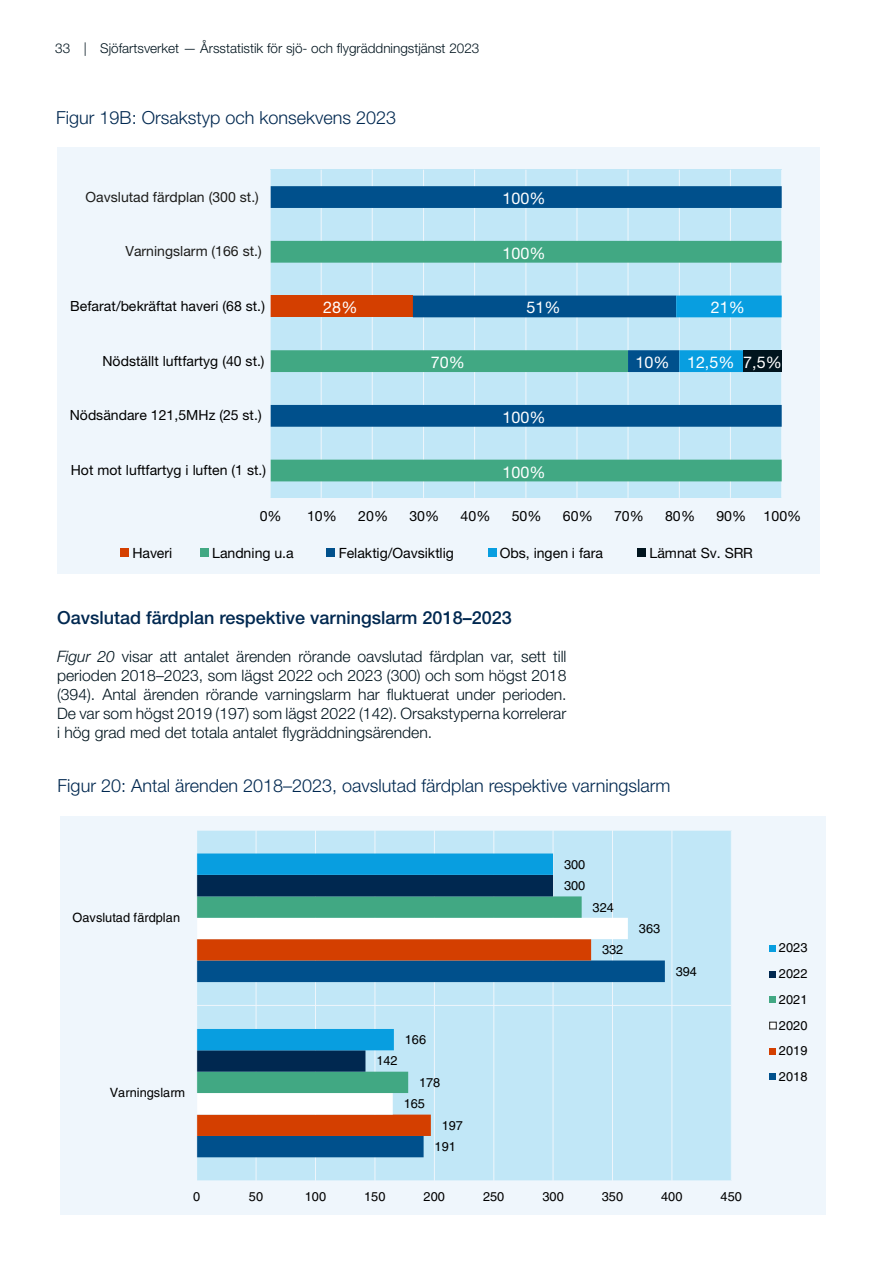
<style>
.page{position:relative;width:893px;height:1263px;background:#fff}
.page>*{position:absolute;margin:0;border:0;box-sizing:border-box;transform-origin:0 0}
.t1{font:300 18px "Helvetica Neue LT Std";color:#002850}
.t2{font:500 18px "Helvetica Neue LT Std";color:#002850}
.t3{font:16.2px "Helvetica Neue LT Std";letter-spacing:.005em;color:#fff}
.t4{font:300 15.75px/18.9px "Helvetica Neue LT Std";color:#00141e;text-align:justify}
.t5{font:14.1px "Helvetica Neue LT Std";color:#000}
.t6{font:14.1px "Helvetica Neue LT Std";color:#1d1d1b}
.t7{font:300 13.5px "Helvetica Neue LT Std";color:#00141e}
.t8{font:12.75px/25.7px "Helvetica LT Std";letter-spacing:-.005em;color:#000;text-align:justify}
.s1{font-style:italic}
</style>
<div class="page">
<div style="left:57px;top:147px;width:762px;height:427px;background:#eff6fc"></div>
<div style="left:270px;top:170px;width:512px;height:328px;background:#c1e7f7"></div>
<hr style="left:781px;top:170px;width:1px;height:328px;background:#eff6fc">
<hr style="left:730px;top:170px;width:1px;height:328px;background:#eff6fc">
<hr style="left:679px;top:170px;width:1px;height:328px;background:#eff6fc">
<hr style="left:627px;top:170px;width:1px;height:328px;background:#eff6fc">
<hr style="left:576px;top:170px;width:1px;height:328px;background:#eff6fc">
<hr style="left:525px;top:170px;width:1px;height:328px;background:#eff6fc">
<hr style="left:474px;top:170px;width:1px;height:328px;background:#eff6fc">
<hr style="left:423px;top:170px;width:1px;height:328px;background:#eff6fc">
<hr style="left:372px;top:170px;width:1px;height:328px;background:#eff6fc">
<hr style="left:321px;top:170px;width:1px;height:328px;background:#eff6fc">
<svg style="left:271px;top:427px;width:511px;height:54px"></svg>
<svg style="left:271px;top:186px;width:511px;height:241px"></svg>
<svg style="left:676px;top:296px;width:106px;height:76px"></svg>
<div style="left:743px;top:350px;width:39px;height:22px;background:#00141e"></div>
<hr style="left:270px;top:170px;width:1px;height:328px;background:#eff6fc">
<div style="left:120px;top:548px;width:9px;height:9px;background:#d43f00"></div>
<div style="left:200px;top:548px;width:9px;height:9px;background:#41a883"></div>
<div style="left:326px;top:548px;width:9px;height:9px;background:#00508c"></div>
<div style="left:488px;top:548px;width:8px;height:9px;background:#089ee0"></div>
<div style="left:637px;top:548px;width:9px;height:9px;background:#00141e"></div>
<div style="left:61px;top:816px;width:765px;height:399px;background:#eff6fc"></div>
<div style="left:197px;top:830px;width:534px;height:351px;background:#c1e7f7"></div>
<hr style="left:671px;top:830px;width:1px;height:351px;background:#eff6fc">
<hr style="left:612px;top:830px;width:1px;height:351px;background:#eff6fc">
<hr style="left:553px;top:830px;width:1px;height:351px;background:#eff6fc">
<hr style="left:493px;top:830px;width:1px;height:351px;background:#eff6fc">
<hr style="left:434px;top:830px;width:1px;height:351px;background:#eff6fc">
<hr style="left:374px;top:830px;width:1px;height:351px;background:#eff6fc">
<hr style="left:315px;top:830px;width:1px;height:351px;background:#eff6fc">
<hr style="left:256px;top:830px;width:1px;height:351px;background:#eff6fc">
<hr style="left:197px;top:830px;width:534px;height:1px;background:#eff6fc">
<hr style="left:197px;top:1005px;width:534px;height:1px;background:#eff6fc">
<hr style="left:197px;top:1180px;width:534px;height:1px;background:#eff6fc">
<svg style="left:197px;top:960px;width:468px;height:197px"></svg>
<svg style="left:197px;top:1114px;width:394px;height:22px;fill:#d43f00"></svg>
<svg style="left:197px;top:918px;width:431px;height:196px"></svg>
<svg style="left:197px;top:896px;width:385px;height:197px"></svg>
<svg style="left:197px;top:1050px;width:356px;height:22px"></svg>
<svg style="left:197px;top:853px;width:356px;height:197px"></svg>
<div style="left:770px;top:945px;width:6px;height:7px;background:#089ee0"></div>
<svg style="left:770px;top:971px;width:6px;height:6px"></svg>
<div style="left:770px;top:996px;width:6px;height:7px;background:#41a883"></div>
<div style="left:770px;top:1022px;width:6px;height:7px;background:#fff"></div>
<div style="left:769px;top:1022px;width:7px;height:7px;border:1px solid #1d1d1b"></div>
<svg style="left:770px;top:1048px;width:6px;height:6px"></svg>
<svg style="left:770px;top:1074px;width:6px;height:6px"></svg>
<p class="t7" style="left:55px;top:40px;width:426px">33 | Sjöfartsverket — Årsstatistik för sjö- och flygräddningstjänst 2023</p>
<p class="t1" style="left:56px;top:107px;width:341px">Figur 19B: Orsakstyp och konsekvens 2023</p>
<p class="t6" style="left:86px;top:188px;width:175px">Oavslutad färdplan (300 st.)</p>
<p class="t3" style="left:502px;top:189px;width:45px">100%</p>
<p class="t6" style="left:125px;top:243px;width:138px">Varningslarm (166 st.)</p>
<p class="t3" style="left:502px;top:243px;width:45px">100%</p>
<p class="t5" style="left:70px;top:298px;width:196px">Befarat/bekräftat haveri (68 st.)</p>
<p class="t3" style="left:323px;top:298px;width:36px">28%</p>
<p class="t3" style="left:526px;top:298px;width:36px">51%</p>
<p class="t3" style="left:711px;top:298px;width:36px">21%</p>
<p class="t5" style="left:102px;top:352px;width:164px">Nödställt luftfartyg (40 st.)</p>
<p class="t3" style="left:431px;top:353px;width:36px">70%</p>
<p class="t3" style="left:635px;top:353px;width:36px">10%</p>
<p class="t3" style="left:687px;top:353px;width:49px">12,5%</p>
<p class="t3" style="left:743px;top:353px;width:40px">7,5%</p>
<p class="t5" style="left:70px;top:407px;width:194px">Nödsändare 121,5MHz (25 st.)</p>
<p class="t3" style="left:502px;top:407px;width:45px">100%</p>
<p class="t5" style="left:71px;top:462px;width:197px">Hot mot luftfartyg i luften (1 st.)</p>
<p class="t3" style="left:502px;top:462px;width:45px">100%</p>
<p class="t5" style="left:260px;top:507px;width:23px">0%</p>
<p class="t5" style="left:307px;top:507px;width:31px">10%</p>
<p class="t5" style="left:358px;top:507px;width:31px">20%</p>
<p class="t5" style="left:409px;top:507px;width:31px">30%</p>
<p class="t5" style="left:461px;top:507px;width:31px">40%</p>
<p class="t5" style="left:512px;top:507px;width:31px">50%</p>
<p class="t5" style="left:563px;top:507px;width:31px">60%</p>
<p class="t5" style="left:614px;top:507px;width:31px">70%</p>
<p class="t5" style="left:665px;top:507px;width:31px">80%</p>
<p class="t5" style="left:716px;top:507px;width:86px">90% 100%</p>
<p class="t5" style="left:132px;top:544px;width:42px">Haveri</p>
<p class="t5" style="left:212px;top:544px;width:83px">Landning u.a</p>
<p class="t5" style="left:339px;top:544px;width:117px">Felaktig/Oavsiktlig</p>
<p class="t5" style="left:500px;top:544px;width:105px">Obs, ingen i fara</p>
<p class="t5" style="left:650px;top:544px;width:105px">Lämnat Sv. SRR</p>
<p class="t2" style="left:57px;top:607px;width:456px">Oavslutad färdplan respektive varningslarm 2018–2023</p>
<p class="t4" style="left:57px;top:647px;width:511px"><span class="s1">Figur 20</span> visar att antalet ärenden rörande oavslutad färdplan var, sett till perioden 2018–2023, som lägst 2022 och 2023 (300) och som högst 2018 (394). Antal ärenden rörande varningslarm har fluktuerat under perioden.<br>De var som högst 2019 (197) som lägst 2022 (142). Orsakstyperna korrelerar i hög grad med det totala antalet flygräddningsärenden.</p>
<p class="t1" style="left:58px;top:774px;width:614px">Figur 20: Antal ärenden 2018–2023, oavslutad färdplan respektive varningslarm</p>
<p class="t8" style="left:564px;top:851px;width:23px">300</p>
<p class="t8" style="left:73px;top:904px;width:109px">Oavslutad färdplan</p>
<p class="t8" style="left:564px;top:873px;width:23px">300</p>
<p class="t8" style="left:593px;top:894px;width:23px">324</p>
<p class="t8" style="left:602px;top:937px;width:23px">332</p>
<p class="t8" style="left:639px;top:916px;width:23px">363</p>
<p class="t8" style="left:676px;top:958px;width:23px">394</p>
<p class="t8" style="left:110px;top:1080px;width:77px">Varningslarm</p>
<p class="t8" style="left:376px;top:1048px;width:23px">142</p>
<p class="t8" style="left:405px;top:1027px;width:23px">166</p>
<p class="t8" style="left:419px;top:1069px;width:23px">178</p>
<p class="t8" style="left:404px;top:1091px;width:23px">165</p>
<p class="t8" style="left:442px;top:1112px;width:23px">197</p>
<p class="t8" style="left:435px;top:1134px;width:23px">191</p>
<p class="t8" style="left:193px;top:1183px;width:9px">0</p>
<p class="t8" style="left:249px;top:1183px;width:16px">50</p>
<p class="t8" style="left:305px;top:1183px;width:23px">100</p>
<p class="t8" style="left:364px;top:1183px;width:23px">150</p>
<p class="t8" style="left:424px;top:1183px;width:23px">200</p>
<p class="t8" style="left:483px;top:1183px;width:23px">250</p>
<p class="t8" style="left:542px;top:1183px;width:23px">300</p>
<p class="t8" style="left:602px;top:1183px;width:23px">350</p>
<p class="t8" style="left:661px;top:1183px;width:23px">400</p>
<p class="t8" style="left:721px;top:1183px;width:23px">450</p>
<p class="t8" style="left:779px;top:935px;width:30px">2023<br>2022<br>2021<br>2020<br>2019<br>2018</p>
</div>
